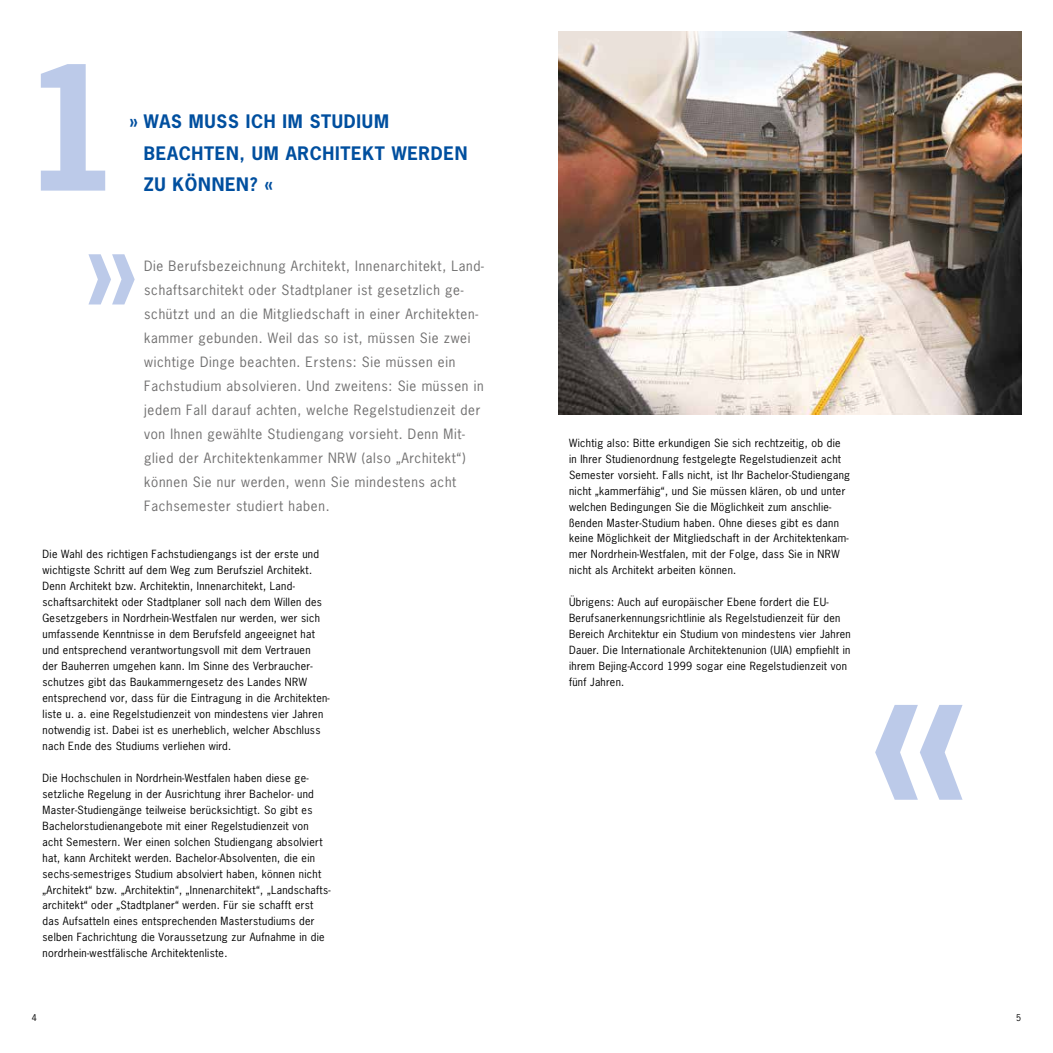
<style>
.page{position:relative;width:1053px;height:1053px;background:#fff}
.page>*{position:absolute;margin:0;border:0;box-sizing:border-box;transform-origin:0 0}
.t1{font:700 212.5px "News Gothic Std";color:#bccae9}
.t2{font:700 162.5px "News Gothic Std";color:#bccae9}
.t3{font:700 112.5px "News Gothic Std";color:#bccae9}
.t4{font:700 17.5px/31.9px "News Gothic Std";letter-spacing:.04em;color:#004f9f}
.t5{font:13.38px/23.9px "News Gothic Std";letter-spacing:.05em;color:#706f6f}
.t6{font:10.62px/16px "News Gothic Std";letter-spacing:.03em;color:#000}
.t7{font:8.75px "News Gothic Std";color:#000}
</style>
<div class="page">
<img style="left:558px;top:32px;width:462px;height:383px">
<h2 class="t2" style="left:22px;top:22px;width:103px">1</h2>
<h3 class="t4" style="left:144px;top:105px;width:325px;text-indent:-14px">» WAS MUSS ICH IM STUDIUM<br>BEACHTEN, UM ARCHITEKT WERDEN<br>ZU KÖNNEN? «</h3>
<h3 class="t3" style="left:84px;top:196px;width:57px">»</h3>
<p class="t5" style="left:144px;top:254px;width:341px">Die Berufsbezeichnung Architekt, Innenarchitekt, Land&shy;schaftsarchitekt oder Stadtplaner ist gesetzlich ge&shy;schützt und an die Mitgliedschaft in einer Architekten&shy;kammer gebunden. Weil das so ist, müssen Sie zwei wichtige Dinge beachten. Erstens: Sie müssen ein Fachstudium absolvieren. Und zweitens: Sie müssen in jedem Fall darauf achten, welche Regelstudienzeit der von Ihnen gewählte Studiengang vorsieht. Denn Mit&shy;glied der Architektenkammer NRW (also „Architekt“) können Sie nur werden, wenn Sie mindestens acht Fachsemester studiert haben.</p>
<p class="t6" style="left:43px;top:546px;width:289px">Die Wahl des richtigen Fachstudiengangs ist der erste und wichtigste Schritt auf dem Weg zum Berufsziel Architekt.<br>Denn Architekt bzw. Architektin, Innenarchitekt, Land&shy;schaftsarchitekt oder Stadtplaner soll nach dem Willen des Gesetzgebers in Nordrhein-Westfalen nur werden, wer sich umfassende Kenntnisse in dem Berufsfeld angeeignet hat und entsprechend verantwortungsvoll mit dem Vertrauen<br>der Bauherren umgehen kann. Im Sinne des Verbraucher&shy;schutzes gibt das Baukammerngesetz des Landes NRW entsprechend vor, dass für die Eintragung in die Architekten&shy;liste u. a. eine Regelstudienzeit von mindestens vier Jahren notwendig ist. Dabei ist es unerheblich, welcher Abschluss nach Ende des Studiums verliehen wird.</p>
<p class="t6" style="left:43px;top:769px;width:289px">Die Hochschulen in Nordrhein-Westfalen haben diese ge&shy;setzliche Regelung in der Ausrichtung ihrer Bachelor- und Master-Studiengänge teilweise berücksichtigt. So gibt es Bachelorstudienangebote mit einer Regelstudienzeit von acht Semestern. Wer einen solchen Studiengang absolviert hat, kann Architekt werden. Bachelor-Absolventen, die ein sechs-semestriges Studium absolviert haben, können nicht „Architekt“ bzw. „Architektin“, „Innenarchitekt“, „Landschafts&shy;architekt“ oder „Stadtplaner“ werden. Für sie schafft erst das Aufsatteln eines entsprechenden Masterstudiums der selben Fachrichtung die Voraussetzung zur Aufnahme in die nordrhein-westfälische Architektenliste.</p>
<p class="t6" style="left:569px;top:434px;width:282px">Wichtig also: Bitte erkundigen Sie sich rechtzeitig, ob die in Ihrer Studienordnung festgelegte Regelstudienzeit acht Semester vorsieht. Falls nicht, ist Ihr Bachelor-Studiengang nicht „kammerfähig“, und Sie müssen klären, ob und unter welchen Bedingungen Sie die Möglichkeit zum anschlie&shy;ßenden Master-Studium haben. Ohne dieses gibt es dann keine Möglichkeit der Mitgliedschaft in der Architektenkam&shy;mer Nordrhein-Westfalen, mit der Folge, dass Sie in NRW nicht als Architekt arbeiten können.</p>
<p class="t6" style="left:569px;top:594px;width:283px">Übrigens: Auch auf europäischer Ebene fordert die EU-Berufsanerkennungsrichtlinie als Regelstudienzeit für den Bereich Architektur ein Studium von mindestens vier Jahren Dauer. Die Internationale Architektenunion (UIA) empfiehlt in ihrem Bejing-Accord 1999 sogar eine Regelstudienzeit von fünf Jahren.</p>
<h1 class="t1" style="left:866px;top:594px;width:105px">«</h1>
<p class="t7" style="left:32px;top:1012px;width:7px">4</p>
<p class="t7" style="left:1015px;top:1012px;width:7px">5</p>
</div>
